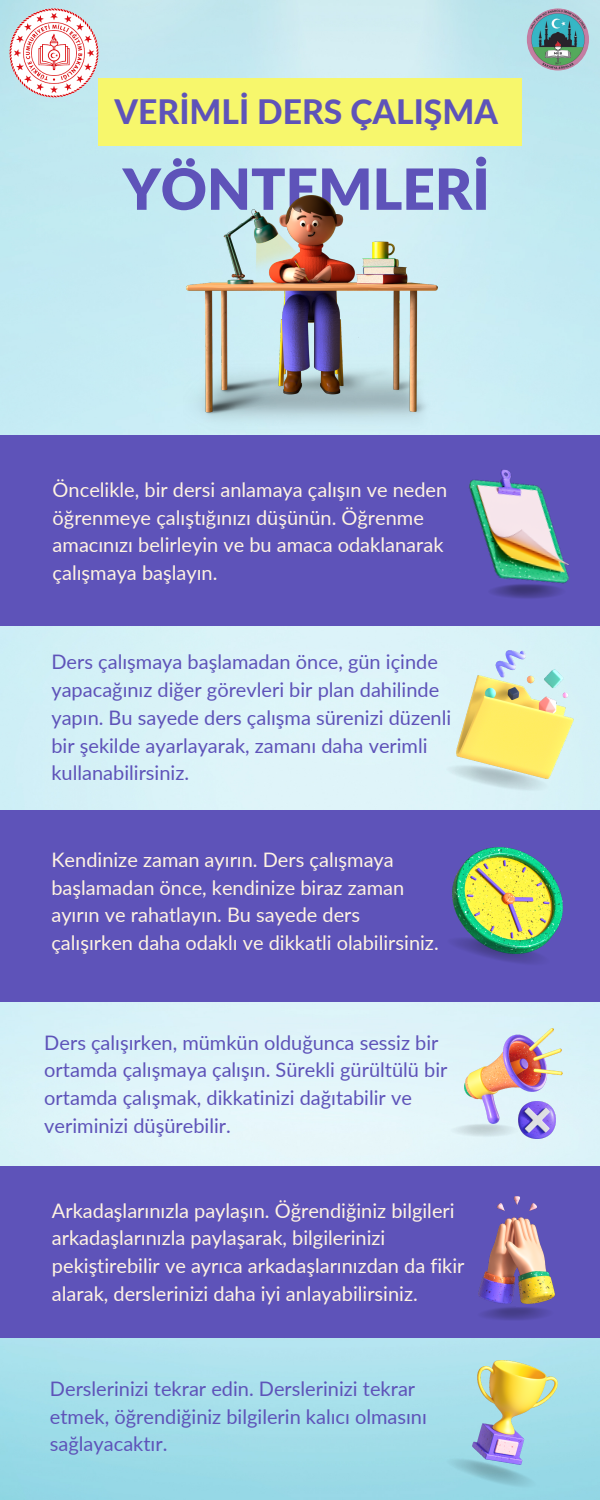
<style>
.page{position:relative;width:600px;height:1500px;background:#fff}
.page>*{position:absolute;margin:0;border:0;box-sizing:border-box;transform-origin:0 0}
.t1{font:900 56.7px "Lato";color:#5e53b9}
.t2{font:800 33.6px "Lato";color:#5e53b9}
.t3{font:20px/27.8px "Lato";color:#fff3e2}
.t4{font:20px/27.8px "Lato";color:#5e53b9}
</style>
<div class="page">
<img style="left:0;top:0;width:600px;height:1500px">
<img style="left:183px;top:196px;width:254px;height:239px">
<div style="left:0;top:436px;width:600px;height:190px;background:#5e53b9"></div>
<div style="left:0;top:810px;width:600px;height:192px;background:#5e53b9"></div>
<div style="left:0;top:1167px;width:600px;height:171px;background:#5e53b9"></div>
<img style="left:479px;top:1197px;width:75px;height:107px">
<img style="left:456px;top:650px;width:117px;height:128px">
<img style="left:465px;top:1028px;width:98px;height:96px">
<img style="left:469px;top:469px;width:100px;height:122px">
<img style="left:452px;top:848px;width:111px;height:86px">
<img style="left:472px;top:1360px;width:86px;height:105px">
<img style="left:443px;top:759px;width:110px;height:40px">
<img style="left:449px;top:1124px;width:70px;height:13px">
<img style="left:452px;top:931px;width:102px;height:33px">
<img style="left:443px;top:1452px;width:98px;height:44px">
<img style="left:519px;top:1101px;width:36px;height:37px">
<div style="left:98px;top:78px;width:424px;height:68px;background:#f7f76c"></div>
<img style="left:9px;top:8px;width:89px;height:89px;border-radius:50%">
<img style="left:527px;top:8px;width:62px;height:63px;border-radius:50%">
<p class="t2" style="left:115px;top:91px;width:385px">VERİMLİ DERS ÇALIŞMA</p>
<p class="t1" style="left:123px;top:154px;width:369px">YÖNTEMLERİ</p>
<p class="t3" style="left:53px;top:475px;width:396px">Öncelikle, bir dersi anlamaya çalışın ve neden öğrenmeye çalıştığınızı düşünün. Öğrenme amacınızı belirleyin ve bu amaca odaklanarak çalışmaya başlayın.</p>
<p class="t4" style="left:51px;top:648px;width:401px">Ders çalışmaya başlamadan önce, gün içinde yapacağınız diğer görevleri bir plan dahilinde yapın. Bu sayede ders çalışma sürenizi düzenli bir şekilde ayarlayarak, zamanı daha verimli kullanabilirsiniz.</p>
<p class="t3" style="left:51px;top:845px;width:389px">Kendinize zaman ayırın. Ders çalışmaya başlamadan önce, kendinize biraz zaman ayırın ve rahatlayın. Bu sayede ders çalışırken daha odaklı ve dikkatli olabilirsiniz.</p>
<p class="t4" style="left:44px;top:1028px;width:405px">Ders çalışırken, mümkün olduğunca sessiz bir ortamda çalışmaya çalışın. Sürekli gürültülü bir ortamda çalışmak, dikkatinizi dağıtabilir ve veriminizi düşürebilir.</p>
<p class="t3" style="left:52px;top:1196px;width:414px">Arkadaşlarınızla paylaşın. Öğrendiğiniz bilgileri arkadaşlarınızla paylaşarak, bilgilerinizi pekiştirebilir ve ayrıca arkadaşlarınızdan da fikir alarak, derslerinizi daha iyi anlayabilirsiniz.</p>
<p class="t4" style="left:50px;top:1374px;width:379px">Derslerinizi tekrar edin. Derslerinizi tekrar etmek, öğrendiğiniz bilgilerin kalıcı olmasını sağlayacaktır.</p>
</div>
